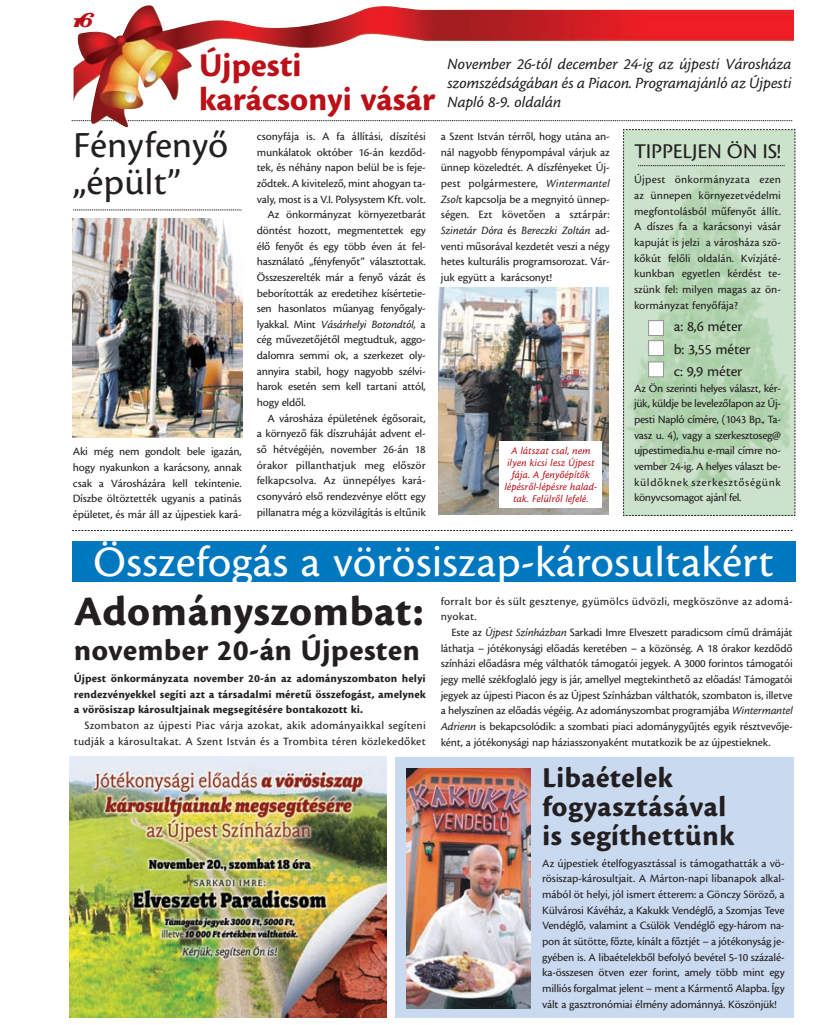
<style>
.page{position:relative;width:833px;height:1025px;background:#fff}
.page>*{position:absolute;margin:0;border:0;box-sizing:border-box;transform-origin:0 0}
.t1{font:45px "Cronos M";color:#fff}
.t2{font:700 43.75px "Cronos M";color:#231f20}
.t3{font:38.25px/37px "Cronos M";color:#231f20}
.t4{font:700 34.62px/33.8px "Cronos M";letter-spacing:-.015em;color:#bb1018}
.t5{font:700 31.25px "Cronos M";color:#231f20}
.t6{font:700 30px/28.8px "Cronos M";color:#231f20}
.t7{font:21.88px "Cronos M";letter-spacing:-.01em;color:#231f20}
.t8{font:21.62px "Eclat ICG";color:#bb1018}
.t9{font:italic 16.25px/18.8px "Cronos M";letter-spacing:-.015em;color:#231f20;text-align:justify}
.t10{font:15px/22.5px "Cronos M";letter-spacing:-.015em;color:#231f20}
.t11{font:11.62px/15.6px "Cronos M";letter-spacing:-.015em;color:#231f20;text-align:justify}
.t12{font:11.62px/15.6px "Cronos M";letter-spacing:.025em;color:#231f20;text-align:right}
.t13{font:700 11.62px/15.6px "Cronos M";color:#231f20;text-align:justify}
.t14{font:11.62px "Cronos M";letter-spacing:.005em;color:#231f20}
.t15{font:italic 11.62px "Cronos M";letter-spacing:-.02em;color:#231f20}
.t16{font:italic 10.62px/11.9px "Cronos M";color:#bb1018;text-align:center}
.s1{font-style:italic}
.s2{font-style:normal}
</style>
<div class="page">
<div style="left:395px;top:756px;width:399px;height:261px;background:#c9d9ef"></div>
<svg style="left:72px;top:530px;width:720px;height:1px"></svg>
<svg style="left:73px;top:210px;width:168px;height:1px"></svg>
<svg style="left:623px;top:129px;width:172px;height:387px;background:#bfd9be"></svg>
<div style="left:648px;top:320px;width:15px;height:15px;background:#fff"></div>
<div style="left:648px;top:320px;width:15px;height:15px;border:1px solid #939598"></div>
<div style="left:648px;top:362px;width:15px;height:14px;background:#fff"></div>
<div style="left:648px;top:361px;width:15px;height:16px;border:1px solid #939598"></div>
<div style="left:648px;top:340px;width:15px;height:15px;background:#fff"></div>
<div style="left:648px;top:340px;width:15px;height:15px;border:1px solid #939598"></div>
<img style="left:69px;top:756px;width:317px;height:261px">
<img style="left:73px;top:218px;width:169px;height:220px">
<img style="left:439px;top:287px;width:169px;height:227px">
<div style="left:499px;top:441px;width:103px;height:66px;background:#fff"></div>
<div style="left:72px;top:541px;width:723px;height:41px;background:#0078c0"></div>
<img style="left:406px;top:768px;width:124px;height:239px">
<img style="left:74px;top:5px;width:719px;height:123px">
<div style="left:446px;top:58px;width:346px;height:62px;background:#fff"></div>
<h3 class="t8" style="left:70px;top:11px;width:23px">16</h3>
<h3 class="t4" style="left:199px;top:50px;width:238px">Újpesti karácsonyi vásár</h3>
<h3 class="t9" style="left:447px;top:56px;width:346px">November 26-tól december 24-ig az újpesti Városháza szomszédságában és a Piacon. Programajánló az Újpesti Napló 8-9. oldalán</h3>
<h3 class="t3" style="left:73px;top:128px;width:157px">Fényfenyõ „épült”</h3>
<h3 class="t7" style="left:634px;top:142px;width:148px">TIPPELJEN ÖN IS!</h3>
<p class="t11" style="left:441px;top:129px;width:171px">a Szent István térrõl, hogy utána an&shy;nál nagyobb fénypompával várjuk az ünnep közeledtét. A díszfényeket Új&shy;pest polgármestere, <span class="s1">Wintermantel Zsol</span>t kapcsolja be a megnyitó ünnep&shy;ségen. Ezt követõen a sztárpár:<br><span class="s1">Szinetár Dóra</span> és <span class="s1">Bereczki Zoltán</span> ad&shy;venti mûsorával kezdetét veszi a négy hetes kulturális programsorozat. Vár&shy;juk együtt a karácsonyt!</p>
<p class="t11" style="left:257px;top:129px;width:170px">csonyfája is. A fa állítási, díszítési</p>
<p class="t11" style="left:257px;top:145px;width:170px">munkálatok október 16-án kezdõd-</p>
<p class="t11" style="left:257px;top:160px;width:170px">tek, és néhány napon belül be is feje-</p>
<p class="t11" style="left:257px;top:176px;width:171px">zõdtek. A kivitelezõ, mint ahogyan ta-</p>
<p class="t11" style="left:257px;top:192px;width:170px">valy, most is a V.I. Polysystem Kft. volt.</p>
<p class="t11" style="left:267px;top:207px;width:160px">Az önkormányzat környezetbarát</p>
<p class="t11" style="left:257px;top:223px;width:170px">döntést hozott, megmentettek egy</p>
<p class="t11" style="left:257px;top:238px;width:170px">élõ fenyõt és egy több éven át fel-</p>
<p class="t11" style="left:257px;top:254px;width:170px">használató „fényfenyõt” választottak.</p>
<p class="t11" style="left:257px;top:270px;width:170px">Összeszerelték már a fenyõ vázát és</p>
<p class="t11" style="left:257px;top:285px;width:170px">beborították az eredetihez kísértetie-</p>
<p class="t11" style="left:257px;top:301px;width:170px">sen hasonlatos mûanyag fenyõgaly-</p>
<p class="t15" style="left:257px;top:319px;width:170px"><span class="s2">lyakkal. Mint</span> Vásárhelyi Botondtól, <span class="s2">a</span></p>
<p class="t11" style="left:257px;top:332px;width:170px">cég mûvezetõjétõl megtudtuk, aggo-</p>
<p class="t11" style="left:257px;top:348px;width:170px">dalomra semmi ok, a szerkezet oly-</p>
<p class="t11" style="left:257px;top:363px;width:170px">annyira stabil, hogy nagyobb szélvi-</p>
<p class="t11" style="left:257px;top:379px;width:170px">harok esetén sem kell tartani attól,</p>
<p class="t11" style="left:257px;top:395px;width:51px">hogy eldõl.</p>
<p class="t11" style="left:267px;top:410px;width:160px">A városháza épületének égõsorait,</p>
<p class="t11" style="left:257px;top:426px;width:170px">a környezõ fák díszruháját advent el-</p>
<p class="t11" style="left:257px;top:442px;width:170px">sõ hétvégéjén, november 26-án 18</p>
<p class="t14" style="left:257px;top:460px;width:170px">órakor pillanthatjuk meg elõször</p>
<p class="t14" style="left:257px;top:475px;width:170px">felkapcsolva. Az ünnepélyes kará-</p>
<p class="t11" style="left:257px;top:488px;width:170px">csonyváró elsõ rendezvénye elõtt egy</p>
<p class="t11" style="left:257px;top:504px;width:170px">pillanatra még a közvilágítás is eltûnik</p>
<p class="t11" style="left:634px;top:172px;width:149px">Újpest önkormányzata ezen az ünnepen környezetvédelmi megfontolásból mûfenyõt állít.<br>A díszes fa a karácsonyi vásár kapuját is jelzi a városháza szö&shy;kõkút felõli oldalán. Kvízjáté&shy;kunkban egyetlen kérdést te&shy;szünk fel: milyen magas az ön&shy;kormányzat fenyõfája?</p>
<p class="t10" style="left:674px;top:315px;width:78px">a: 8,6 méter b: 3,55 méter c: 9,9 méter</p>
<p class="t11" style="left:634px;top:380px;width:149px">Az Ön szerinti helyes választ, kér&shy;jük, küldje be levelezõlapon az Új&shy;pesti Napló címére, (1043 Bp., Ta&shy;vasz u. 4), vagy a szerkesztoseg@ ujpestimedia.hu e-mail címre no&shy;vember 24-ig. A helyes választ be&shy;küldõknek szerkesztõségünk könyvcsomagot ajánl fel.</p>
<p class="t16" style="left:504px;top:445px;width:94px">A látszat csal, nem ilyen kicsi lesz Újpest fája. A fenyõépítõk lépésrõl-lépésre halad&shy;tak. Felülrõl lefelé.</p>
<h1 class="t1" style="left:93px;top:543px;width:682px">Összefogás a vörösiszap-károsultakért</h1>
<p class="t11" style="left:73px;top:444px;width:170px">Aki még nem gondolt bele igazán, hogy nyakunkon a karácsony, annak csak a Városházára kell tekintenie.<br>Díszbe öltöztették ugyanis a patinás épületet, és már áll az újpestiek kará-</p>
<h2 class="t2" style="left:74px;top:593px;width:351px">Adományszombat:</h2>
<h3 class="t5" style="left:74px;top:637px;width:348px">november 20-án Újpesten</h3>
<p class="t13" style="left:74px;top:671px;width:353px">Újpest önkormányzata november 20-án az adományszombaton helyi rendezvényekkel segíti azt a társadalmi méretû összefogást, amelynek a vörösiszap károsultjainak megsegítésére bontakozott ki.</p>
<p class="t12" style="left:74px;top:717px;width:353px">Szombaton az újpesti Piac várja azokat, akik adományaikkal segíteni tudják a károsultakat. A Szent István és a Trombita téren közlekedõket</p>
<p class="t12" style="left:441px;top:593px;width:353px;text-align:left">forralt bor és sült gesztenye, gyümölcs üdvözli, megköszönve az adomá&shy;nyokat.</p>
<p class="t11" style="left:441px;top:624px;width:353px;text-indent:11px">Este az <span class="s1">Újpest Színházban</span> Sarkadi Imre Elveszett paradicsom címû drámáját láthatja – jótékonysági elõadás keretében – a közönség. A 18 órakor kezdõdõ színházi elõadásra még válthatók támogatói jegyek. A 3000 forintos támogatói jegy mellé székfoglaló jegy is jár, amellyel megtekinthetõ az elõadás! Támogatói jegyek az újpesti Piacon és az Újpest Színházban válthatók, szombaton is, illetve a helyszínen az elõadás végéig. Az adományszombat programjába <span class="s1">Wintermantel Adrienn</span> is bekapcsolódik: a szombati piaci adománygyûjtés egyik résztvevõje&shy;ként, a jótékonysági nap háziasszonyaként mutatkozik be az újpestieknek.</p>
<h3 class="t6" style="left:542px;top:764px;width:194px">Libaételek fogyasztásával is segíthettünk</h3>
<p class="t11" style="left:542px;top:855px;width:244px">Az újpestiek ételfogyasztással is támogathatták a vö&shy;rösiszap-károsultjait. A Márton-napi libanapok alkal&shy;mából öt helyi, jól ismert étterem: a Gönczy Sörözõ, a Külvárosi Kávéház, a Kakukk Vendéglõ, a Szomjas Teve Vendéglõ, valamint a Csülök Vendéglõ egy-három na&shy;pon át sütötte, fõzte, kínált a fõztjét – a jótékonyság je&shy;gyében is. A libaételekbõl befolyó bevétel 5-10 százalé&shy;ka-összesen ötven ezer forint, amely több mint egy milliós forgalmat jelent – ment a Kármentõ Alapba. Így vált a gasztronómiai élmény adománnyá. Köszönjük!</p>
</div>
